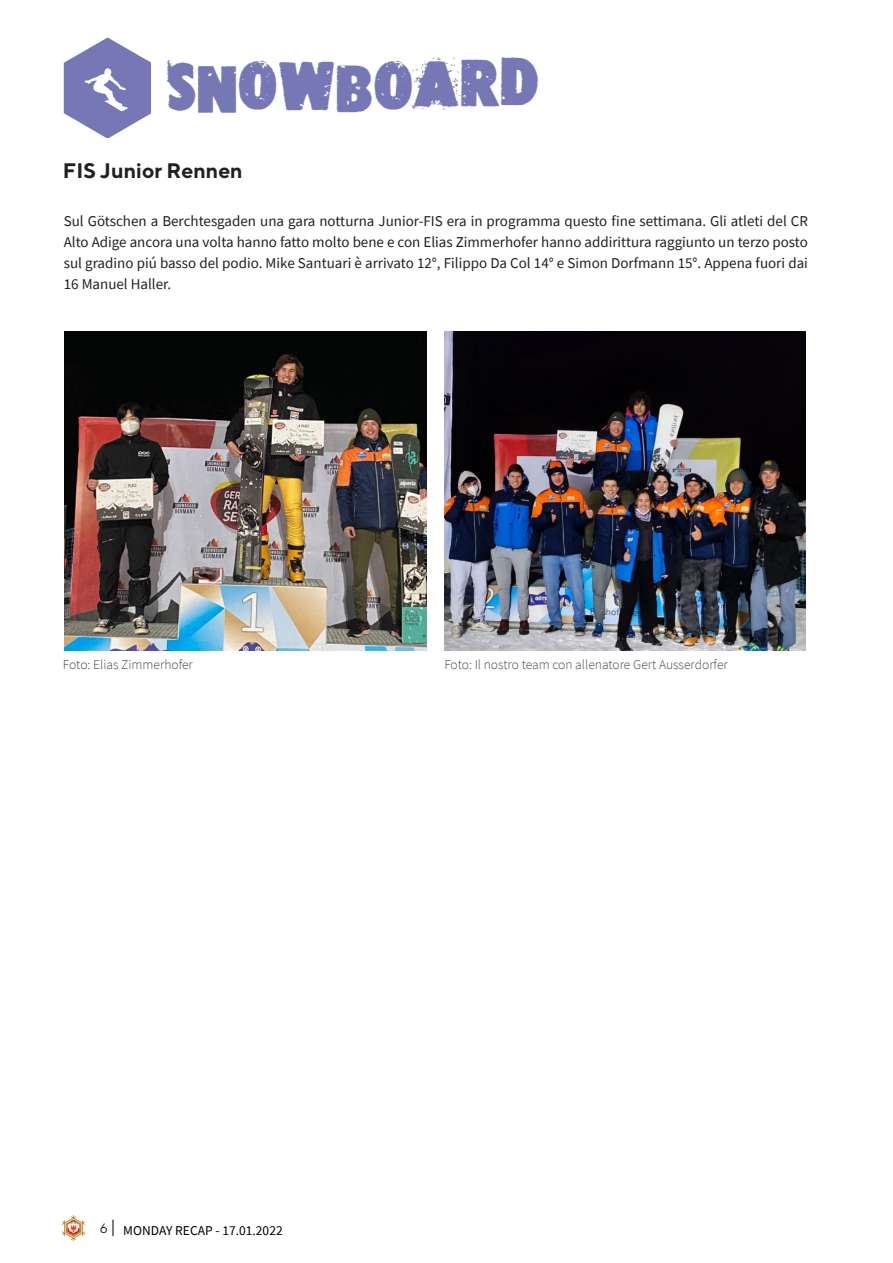
<style>
.page{position:relative;width:893px;height:1263px;background:#fff}
.page>*{position:absolute;margin:0;border:0;box-sizing:border-box;transform-origin:0 0}
.Titel_Übersichtsseit{font:45px "Freepress";color:#7678b6}
.KATEGORIEN_NEU{font:700 21px "TT Norms";color:#231f20}
.fliesstext-blocksatz{font:15px/21px "Source Sans Pro";color:#231f20;text-align:justify}
.KATEGORIEN_NEU-2{font:300 13.5px "Source Sans Pro";color:#484b4a}
.t1{font:13.5px "Source Sans Pro";color:#000}
.s1{font-family:"TT Norms";color:#231f20}
</style>
<div class="page">
<img style="left:63px;top:1216px;width:21px;height:24px">
<svg style="left:64px;top:38px;width:87px;height:100px"></svg>
<img style="left:65px;top:332px;width:361px;height:319px">
<img style="left:444px;top:332px;width:362px;height:319px">
<p class="Titel_Übersichtsseit" style="left:167px;top:56px;width:374px">SNOWBOARD</p>
<p class="KATEGORIEN_NEU" style="left:63px;top:157px;width:181px">FIS Junior Rennen</p>
<p class="fliesstext-blocksatz" style="left:64px;top:210px;width:746px">Sul Götschen a Berchtesgaden una gara notturna Junior-FIS era in programma questo fine settimana. Gli atleti del CR Alto Adige ancora una volta hanno fatto molto bene e con Elias Zimmerhofer hanno addirittura raggiunto un terzo posto sul gradino piú basso del podio. Mike Santuari è arrivato 12°, Filippo Da Col 14° e Simon Dorfmann 15°. Appena fuori dai 16 Manuel Haller.</p>
<p class="KATEGORIEN_NEU-2" style="left:63px;top:656px;width:131px">Foto: Elias Zimmerhofer</p>
<p class="KATEGORIEN_NEU-2" style="left:444px;top:656px;width:285px">Foto: Il nostro team con allenatore Gert Ausserdorfer</p>
<p class="t1" style="left:100px;top:1221px;width:184px"><span class="s1">6</span> <sup>|</sup> MONDAY RECAP - 17.01.2022</p>
</div>
